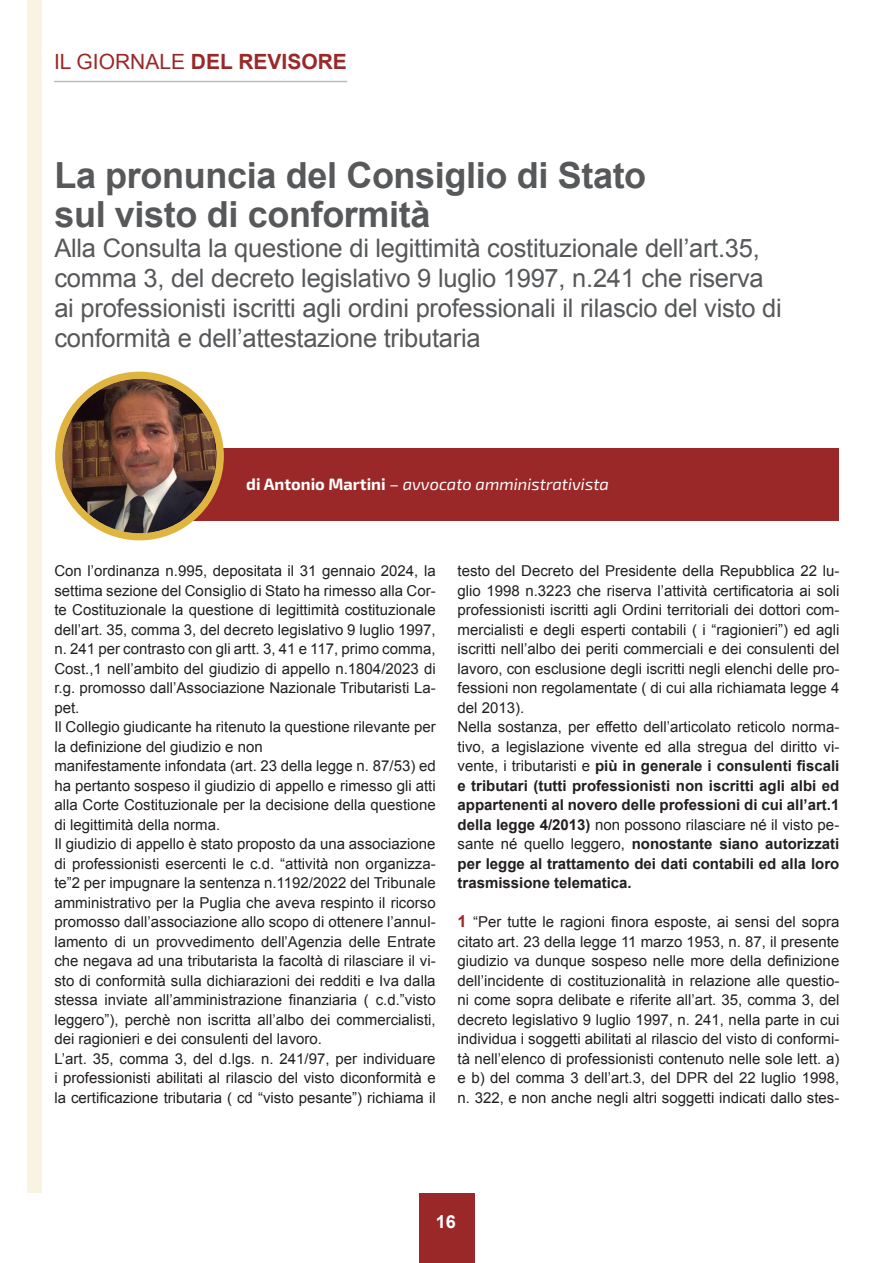
<style>
.page{position:relative;width:893px;height:1263px;background:#fff}
.page>*{position:absolute;margin:0;border:0;box-sizing:border-box;transform-origin:0 0}
.t1{font:700 36px "Arial";letter-spacing:-.01em;color:#57585a}
.t2{font:25.5px/30px "Arial";letter-spacing:-.01em;color:#57585a}
.t3{font:700 21px "Arial";color:#9b2828}
.t4{font:700 18px "Arial";color:#fff}
.t5{font:italic 16.5px "Exo 2";color:#fff}
.t6{font:15px/19.5px "Arial";color:#231f20;text-align:justify}
.t7{font:700 15px/19.5px "Arial";color:#231f20;text-align:justify}
.s1{font-weight:400}
.s2{font-weight:700;font-style:normal}
.s3{font-weight:700;font-size:16.5px;color:#9b2828}
</style>
<div class="page">
<div style="left:144px;top:448px;width:695px;height:72px;background:#9b2828"></div>
<svg style="left:59px;top:375px;width:161px;height:162px"></svg>
<img style="left:62px;top:379px;width:155px;height:154px;border-radius:77px">
<div style="left:55px;top:372px;width:169px;height:168px;border:7px solid #dfb540;border-radius:50%"></div>
<div style="left:419px;top:1193px;width:55px;height:70px;background:#9b2828"></div>
<hr style="left:54px;top:81px;width:293px;height:1px;background:#bcbdc0">
<div style="left:28px;top:0;width:14px;height:1193px;background:#f9f3e1"></div>
<h3 class="t3" style="left:54px;top:48px;width:294px"><span class="s1">IL GIORNALE</span> DEL REVISORE</h3>
<p class="t1" style="left:54px;top:151px;width:593px">La pronuncia del Consiglio di Stato</p>
<p class="t1" style="left:54px;top:190px;width:378px">sul visto di conformità</p>
<p class="t2" style="left:54px;top:233px;width:729px">Alla Consulta la questione di legittimità costituzionale dell’art.35, comma 3, del decreto legislativo 9 luglio 1997, n.241 che riserva ai professionisti iscritti agli ordini professionali il rilascio del visto di conformità e dell’attestazione tributaria</p>
<p class="t5" style="left:246px;top:474px;width:364px"><span class="s2">di Antonio Martini</span> – avvocato amministrativista</p>
<p class="t6" style="left:54px;top:561px;width:383px">Con l’ordinanza n.995, depositata il 31 gennaio 2024, la settima sezione del Consiglio di Stato ha rimesso alla Cor&shy;te Costituzionale la questione di legittimità costituzionale dell’art. 35, comma 3, del decreto legislativo 9 luglio 1997, n. 241 per contrasto con gli artt. 3, 41 e 117, primo comma, Cost.,1 nell’ambito del giudizio di appello n.1804/2023 di r.g. promosso dall’Associazione Nazionale Tributaristi La&shy;pet.</p>
<p class="t6" style="left:54px;top:717px;width:383px">Il Collegio giudicante ha ritenuto la questione rilevante per la definizione del giudizio e non</p>
<p class="t6" style="left:54px;top:756px;width:383px">manifestamente infondata (art. 23 della legge n. 87/53) ed ha pertanto sospeso il giudizio di appello e rimesso gli atti alla Corte Costituzionale per la decisione della questione di legittimità della norma.</p>
<p class="t6" style="left:54px;top:834px;width:383px">Il giudizio di appello è stato proposto da una associazione di professionisti esercenti le c.d. “attività non organizza&shy;te”2 per impugnare la sentenza n.1192/2022 del Tribunale amministrativo per la Puglia che aveva respinto il ricorso promosso dall’associazione allo scopo di ottenere l’annul&shy;lamento di un provvedimento dell’Agenzia delle Entrate che negava ad una tributarista la facoltà di rilasciare il vi&shy;sto di conformità sulla dichiarazioni dei redditi e Iva dalla stessa inviate all’amministrazione finanziaria ( c.d.”visto leggero”), perchè non iscritta all’albo dei commercialisti, dei ragionieri e dei consulenti del lavoro.</p>
<p class="t6" style="left:54px;top:1049px;width:383px">L’art. 35, comma 3, del d.lgs. n. 241/97, per individuare i professionisti abilitati al rilascio del visto diconformità e la certificazione tributaria ( cd “visto pesante”) richiama il</p>
<p class="t6" style="left:457px;top:561px;width:383px">testo del Decreto del Presidente della Repubblica 22 lu&shy;glio 1998 n.3223 che riserva l’attività certificatoria ai soli professionisti iscritti agli Ordini territoriali dei dottori com&shy;mercialisti e degli esperti contabili ( i “ragionieri”) ed agli iscritti nell’albo dei periti commerciali e dei consulenti del lavoro, con esclusione degli iscritti negli elenchi delle pro&shy;fessioni non regolamentate ( di cui alla richiamata legge 4 del 2013).</p>
<p class="t7" style="left:457px;top:718px;width:383px"><span class="s1">Nella sostanza, per effetto dell’articolato reticolo norma&shy;tivo, a legislazione vivente ed alla stregua del diritto vi&shy;vente, i tributaristi e</span> più in generale i consulenti fiscali e tributari (tutti professionisti non iscritti agli albi ed appartenenti al novero delle professioni di cui all’art.1 della legge 4/2013) <span class="s1">non possono rilasciare né il visto pe&shy;sante né quello leggero,</span> nonostante siano autorizzati per legge al trattamento dei dati contabili ed alla loro trasmissione telematica.</p>
<p class="t6" style="left:457px;top:912px;width:383px"><span class="s3">1</span> “Per tutte le ragioni finora esposte, ai sensi del sopra citato art. 23 della legge 11 marzo 1953, n. 87, il presente giudizio va dunque sospeso nelle more della definizione dell’incidente di costituzionalità in relazione alle questio&shy;ni come sopra delibate e riferite all’art. 35, comma 3, del decreto legislativo 9 luglio 1997, n. 241, nella parte in cui individua i soggetti abilitati al rilascio del visto di conformi&shy;tà nell’elenco di professionisti contenuto nelle sole lett. a) e b) del comma 3 dell’art.3, del DPR del 22 luglio 1998, n. 322, e non anche negli altri soggetti indicati dallo stes-</p>
<p class="t4" style="left:436px;top:1210px;width:22px">16</p>
</div>
